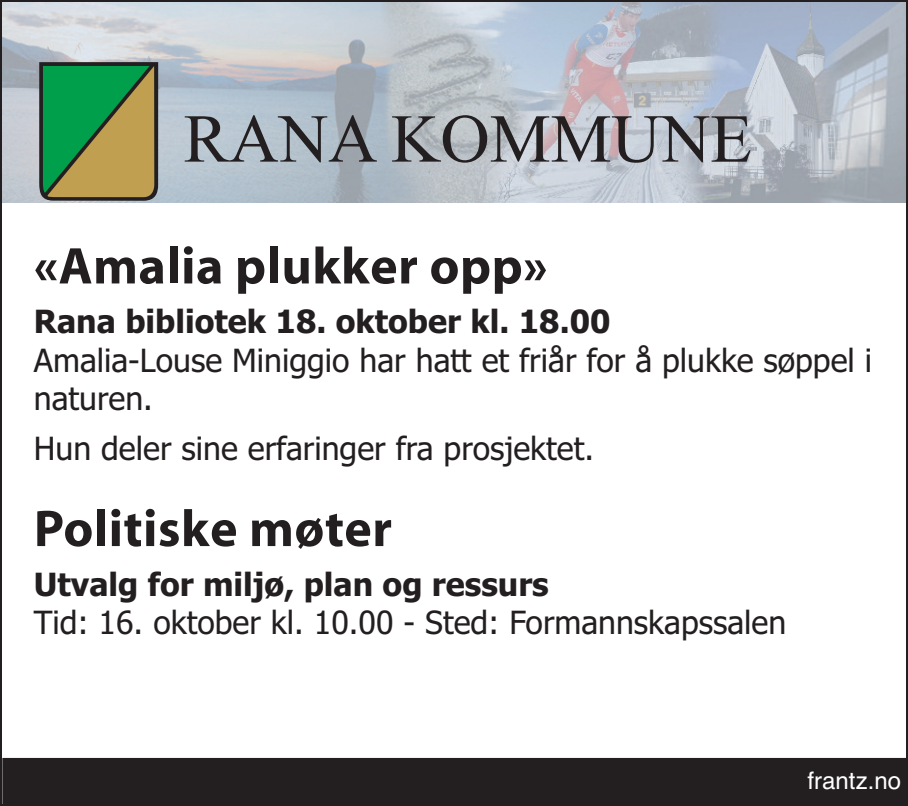
<style>
.page{position:relative;width:908px;height:806px;background:#fff}
.page>*{position:absolute;margin:0;border:0;box-sizing:border-box;transform-origin:0 0}
.t1{font:68.4px "Times New Roman";color:#231f20}
.t2{font:700 52px "Myriad";letter-spacing:.01em;color:#231f20}
.t3{font:32px/38.4px "Tahoma";color:#231f20}
.t4{font:700 32px "Tahoma";color:#231f20}
.t5{font:24px "Helvetica";color:#fff}
</style>
<div class="page">
<img style="left:3px;top:3px;width:901px;height:200px">
<svg style="left:39px;top:62px;width:119px;height:139px;background:#588c48"></svg>
<div style="left:2px;top:757px;width:905px;height:48px;background:#231f20"></div>
<h1 class="t1" style="left:183px;top:98px;width:570px">RANA KOMMUNE</h1>
<h2 class="t2" style="left:34px;top:246px;width:515px">«Amalia plukker opp»</h2>
<p class="t4" style="left:34px;top:303px;width:578px">Rana bibliotek 18. oktober kl. 18.00</p>
<p class="t3" style="left:34px;top:341px;width:839px">Amalia-Louse Miniggio har hatt et friår for å plukke søppel i naturen.</p>
<p class="t3" style="left:34px;top:429px;width:561px">Hun deler sine erfaringer fra prosjektet.</p>
<h2 class="t2" style="left:34px;top:509px;width:359px">Politiske møter</h2>
<p class="t4" style="left:34px;top:565px;width:516px">Utvalg for miljø, plan og ressurs</p>
<p class="t3" style="left:34px;top:603px;width:753px">Tid: 16. oktober kl. 10.00 - Sted: Formannskapssalen</p>
<p class="t5" style="left:807px;top:766px;width:95px">frantz.no</p>
</div>
